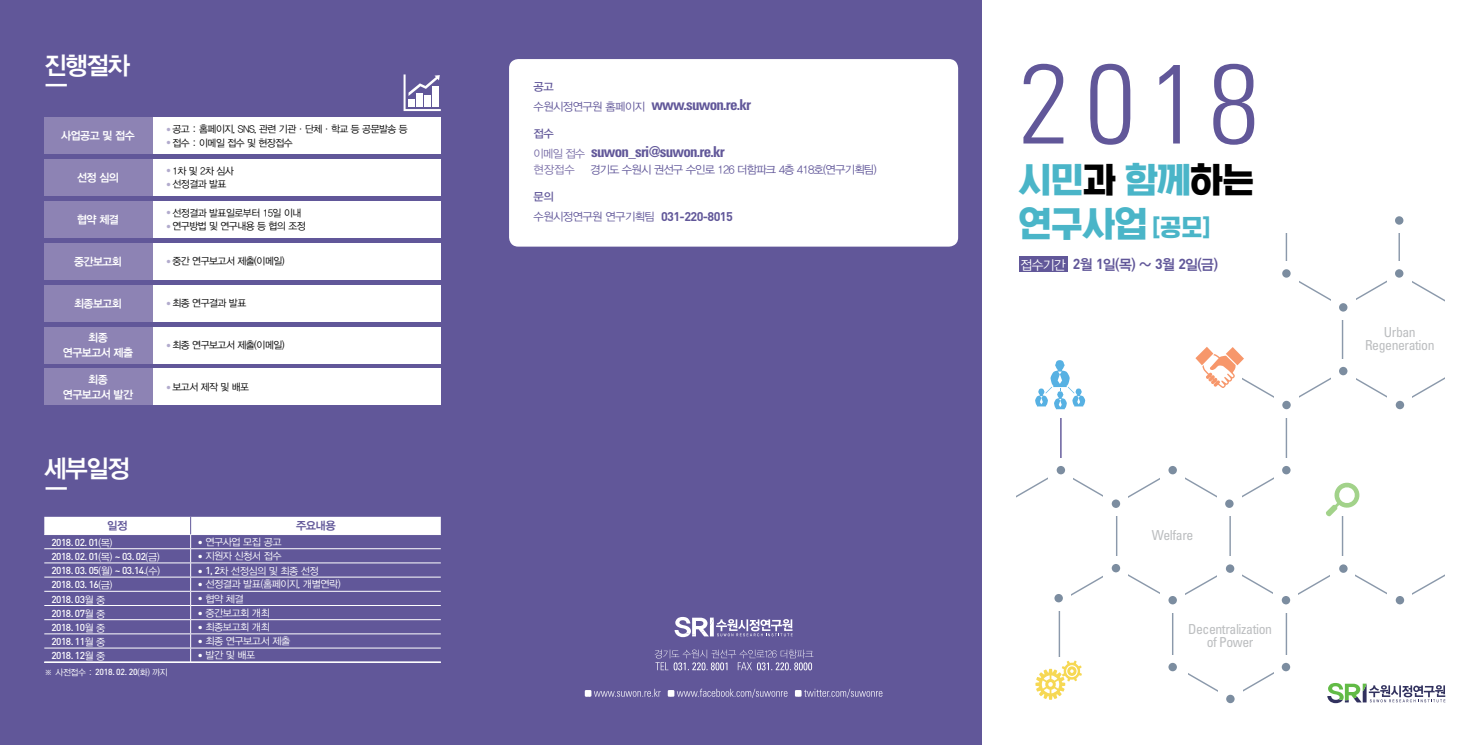
<style>
.page{position:relative;width:1478px;height:745px;background:#fff}
.page>*{position:absolute;margin:0;border:0;box-sizing:border-box;transform-origin:0 0}
.t1{font:300 condensed 112.5px "Univers";color:#615799}
.t2{font:34.5px/43.5px "Korean SWGI4 R";color:#4ab5c8;scale:.94 1}
.t3{font:25px "YDIYGO340";letter-spacing:-.05em;color:#fff}
.t4{font:700 condensed 15px "Univers";letter-spacing:-.05em;color:#615799}
.t5{font:14.38px "YDIYGO340";color:#615799}
.t6{font:condensed 13.75px/13.8px "Univers";letter-spacing:-.03em;color:#bcbec0;text-align:center}
.t7{font:11.25px/15px "YDIYGO340";letter-spacing:-.05em;color:#fff;text-align:center}
.t8{font:11.25px "YDIYGO320";letter-spacing:-.07em;color:#615799}
.t9{font:11.25px "YDIYGO320";letter-spacing:-.05em;color:#615799}
.t10{font:11.25px "YDIYGO340";letter-spacing:-.05em;color:#615799}
.t11{font:11.25px "YDIYGO330";color:#615799}
.t12{font:11.25px "YDIYGO320";color:#7a6fa8}
.t13{font:10px "YDIYGO320";letter-spacing:-.05em;color:#000}
.t14{font:500 10px "DIN";letter-spacing:-.05em;color:#fff}
.t15{font:10px "YDIYGO320";letter-spacing:-.05em;color:#fff}
.t16{font:8.75px "YDIYGO320";letter-spacing:-.03em;color:#fff}
.s1{font-size:5px;color:#b2abcd}
.s2{font-family:"YDIYGO320";font-weight:400}
.s3{font-size:5px}
.s4{font-family:"DIN";font-weight:500}
.s5{font-family:"YDIYGO320";font-weight:400;font-stretch:normal;font-size:11.25px}
.s6{font-family:"YDIYGO320";font-weight:400;font-stretch:normal;font-size:11.25px;color:#7a6fa8}
.s7{font-family:"DIN";font-weight:700;font-size:12.5px}
.s8{color:#000}
.s9{font-size:23px}
.s10{font-family:"YDIYGO320";font-size:13.12px;color:#fff}
.s11{font-family:"DIN";font-weight:700}
</style>
<div class="page">
<div style="left:0;top:0;width:981px;height:744px;background:#615799"></div>
<div style="left:153px;top:117px;width:288px;height:36px;background:#fff"></div>
<div style="left:153px;top:159px;width:288px;height:36px;background:#fff"></div>
<div style="left:153px;top:284px;width:288px;height:37px;background:#fff"></div>
<div style="left:153px;top:201px;width:288px;height:36px;background:#fff"></div>
<div style="left:153px;top:326px;width:288px;height:37px;background:#fff"></div>
<div style="left:153px;top:243px;width:288px;height:36px;background:#fff"></div>
<div style="left:153px;top:368px;width:288px;height:37px;background:#fff"></div>
<div style="left:44px;top:117px;width:109px;height:36px;background:#8d83b4"></div>
<div style="left:44px;top:159px;width:109px;height:36px;background:#8d83b4"></div>
<div style="left:44px;top:284px;width:109px;height:37px;background:#8d83b4"></div>
<div style="left:44px;top:201px;width:109px;height:36px;background:#8d83b4"></div>
<div style="left:44px;top:326px;width:109px;height:37px;background:#8d83b4"></div>
<div style="left:44px;top:243px;width:109px;height:36px;background:#8d83b4"></div>
<div style="left:44px;top:368px;width:109px;height:37px;background:#8d83b4"></div>
<hr style="left:46px;top:84px;width:21px;height:2px;background:#fff">
<hr style="left:46px;top:487px;width:21px;height:2px;background:#fff">
<hr style="left:44px;top:661px;width:147px;height:1px;background:#fff">
<hr style="left:44px;top:662px;width:147px;height:1px;background:#fff">
<hr style="left:191px;top:661px;width:250px;height:1px;background:#fff">
<hr style="left:191px;top:662px;width:250px;height:1px;background:#fff">
<svg style="left:44px;top:516px;width:397px;height:145px"></svg>
<div style="left:509px;top:59px;width:449px;height:187px;background:#fff;border-radius:9px"></div>
<svg style="left:654px;top:649px;width:159px;height:21px"></svg>
<svg style="left:586px;top:688px;width:296px;height:9px"></svg>
<div style="left:1019px;top:256px;width:49px;height:16px;background:#615799"></div>
<hr style="left:1060px;top:405px;width:1px;height:65px;background:#615799">
<hr style="left:1285px;top:405px;width:2px;height:65px;background:#8b99ab">
<hr style="left:1285px;top:208px;width:2px;height:65px;background:#8b99ab">
<hr style="left:1398px;top:208px;width:2px;height:65px;background:#8b99ab">
<div style="left:1274px;top:261px;width:24px;height:24px;background:#fff"></div>
<div style="left:1274px;top:208px;width:24px;height:24px;background:#fff"></div>
<div style="left:1274px;top:392px;width:24px;height:25px;background:#fff"></div>
<div style="left:1049px;top:392px;width:24px;height:25px;background:#fff"></div>
<div style="left:1274px;top:457px;width:24px;height:25px;background:#fff"></div>
<div style="left:1048px;top:457px;width:24px;height:25px;background:#fff"></div>
<div style="left:1387px;top:261px;width:24px;height:24px;background:#fff"></div>
<div style="left:1387px;top:208px;width:24px;height:24px;background:#fff"></div>
<svg style="left:1282px;top:465px;width:8px;height:9px"></svg>
<div style="left:1395px;top:269px;width:8px;height:8px;background:#7c8da0;border-radius:50%"></div>
<div style="left:1282px;top:269px;width:8px;height:8px;background:#7c8da0;border-radius:50%"></div>
<div style="left:1395px;top:216px;width:8px;height:8px;background:#7c8da0;border-radius:50%"></div>
<div style="left:1395px;top:400px;width:9px;height:9px;background:#7c8da0;border-radius:50%"></div>
<div style="left:1282px;top:400px;width:8px;height:9px;background:#7c8da0;border-radius:50%"></div>
<svg style="left:1168px;top:465px;width:9px;height:9px"></svg>
<svg style="left:1056px;top:465px;width:9px;height:9px"></svg>
<svg style="left:1195px;top:272px;width:250px;height:133px"></svg>
<svg style="left:1035px;top:360px;width:50px;height:49px"></svg>
<svg style="left:674px;top:617px;width:118px;height:19px"></svg>
<svg style="left:1016px;top:468px;width:430px;height:234px"></svg>
<svg style="left:403px;top:74px;width:38px;height:37px"></svg>
<h3 class="t3" style="left:44px;top:51px;width:87px">진행절차</h3>
<p class="t7" style="left:61px;top:128px;width:75px">사업공고 및 접수</p>
<p class="t7" style="left:77px;top:170px;width:43px">선정 심의</p>
<p class="t7" style="left:77px;top:212px;width:43px">협약 체결</p>
<p class="t7" style="left:74px;top:254px;width:50px">중간보고회</p>
<p class="t7" style="left:74px;top:296px;width:50px">최종보고회</p>
<p class="t7" style="left:63px;top:330px;width:72px">최종 연구보고서 제출</p>
<p class="t7" style="left:63px;top:372px;width:72px">최종 연구보고서 발간</p>
<h3 class="t3" style="left:44px;top:454px;width:87px">세부일정</h3>
<p class="t13" style="left:166px;top:123px;width:243px"><span class="s1">●</span> 공고 : 홈페이지, SNS, 관련 기관·단체·학교 등 공문발송 등</p>
<p class="t13" style="left:166px;top:137px;width:128px"><span class="s1">●</span> 접수 : 이메일 접수 및 현장접수</p>
<p class="t13" style="left:166px;top:165px;width:69px"><span class="s1">●</span> 1차 및 2차 심사</p>
<p class="t13" style="left:166px;top:179px;width:62px"><span class="s1">●</span> 선정결과 발표</p>
<p class="t13" style="left:166px;top:207px;width:137px"><span class="s1">●</span> 선정결과 발표일로부터 15일 이내</p>
<p class="t13" style="left:166px;top:221px;width:141px"><span class="s1">●</span> 연구방법 및 연구내용 등 협의 조정</p>
<p class="t13" style="left:166px;top:256px;width:120px"><span class="s1">●</span> 중간 연구보고서 제출(이메일)</p>
<p class="t13" style="left:166px;top:298px;width:82px"><span class="s1">●</span> 최종 연구결과 발표</p>
<p class="t13" style="left:166px;top:339px;width:120px"><span class="s1">●</span> 최종 연구보고서 제출(이메일)</p>
<p class="t13" style="left:166px;top:381px;width:84px"><span class="s1">●</span> 보고서 제작 및 배포</p>
<p class="t10" style="left:107px;top:519px;width:22px">일정</p>
<p class="t10" style="left:296px;top:519px;width:41px">주요내용</p>
<p class="t14" style="left:51px;top:535px;width:63px">2018. 02. 01<span class="s2">(목)</span></p>
<p class="t15" style="left:198px;top:536px;width:85px"><span class="s3">●</span> 연구사업 모집 공고</p>
<p class="t14" style="left:51px;top:549px;width:110px">2018. 02. 01<span class="s2">(목)</span> ~ 03. 02<span class="s2">(금)</span></p>
<p class="t15" style="left:198px;top:550px;width:85px"><span class="s3">●</span> 지원자 신청서 접수</p>
<p class="t14" style="left:51px;top:563px;width:110px">2018. 03. 05<span class="s2">(월)</span> ~ 03.14.<span class="s2">(수)</span></p>
<p class="t15" style="left:198px;top:565px;width:123px"><span class="s3">●</span> <span class="s4">1, 2</span>차 선정심의 및 최종 선정</p>
<p class="t14" style="left:51px;top:578px;width:63px">2018. 03. 16<span class="s2">(금)</span></p>
<p class="t15" style="left:198px;top:578px;width:144px"><span class="s3">●</span> 선정결과 발표(홈페이지, 개별연락)</p>
<p class="t14" style="left:51px;top:592px;width:56px">2018. 03<span class="s2">월 중</span></p>
<p class="t15" style="left:198px;top:593px;width:48px"><span class="s3">●</span> 협약 체결</p>
<p class="t14" style="left:51px;top:606px;width:56px">2018. 07<span class="s2">월 중</span></p>
<p class="t15" style="left:198px;top:607px;width:74px"><span class="s3">●</span> 중간보고회 개최</p>
<p class="t14" style="left:51px;top:620px;width:56px">2018. 10<span class="s2">월 중</span></p>
<p class="t15" style="left:198px;top:621px;width:74px"><span class="s3">●</span> 최종보고회 개최</p>
<p class="t14" style="left:51px;top:634px;width:56px">2018. 11<span class="s2">월 중</span></p>
<p class="t15" style="left:198px;top:635px;width:94px"><span class="s3">●</span> 최종 연구보고서 제출</p>
<p class="t14" style="left:51px;top:648px;width:56px">2018. 12<span class="s2">월 중</span></p>
<p class="t15" style="left:198px;top:649px;width:59px"><span class="s3">●</span> 발간 및 배포</p>
<p class="t16" style="left:44px;top:667px;width:125px">※ 사전접수 : <span class="s4">2018. 02. 20</span>(화) 까지</p>
<p class="t11" style="left:533px;top:81px;width:22px">공고</p>
<h3 class="t4" style="left:533px;top:95px;width:219px"><span class="s5">수원시정연구원 홈페이지</span> www.suwon.re.kr</h3>
<p class="t11" style="left:533px;top:127px;width:22px">접수</p>
<h3 class="t4" style="left:533px;top:142px;width:193px"><span class="s6">이메일 접수</span> suwon_sri@suwon.re.kr</h3>
<p class="t12" style="left:533px;top:163px;width:43px">현장접수</p>
<p class="t8" style="left:590px;top:163px;width:288px">경기도 수원시 권선구 수인로 126 더함파크 4층 418호(연구기획팀)</p>
<p class="t11" style="left:533px;top:190px;width:22px">문의</p>
<p class="t9" style="left:533px;top:210px;width:201px">수원시정연구원 연구기획팀 <span class="s7">031-220-8015</span></p>
<h1 class="t1" style="left:1019px;top:36px;width:241px">2018</h1>
<h2 class="t2" style="left:1019px;top:159px;width:252px">시민<span class="s8">과</span> 함께<span class="s8">하는 </span>연구사업 <span class="s9">[공모]</span></h2>
<h3 class="t5" style="left:1020px;top:256px;width:199px"><span class="s10">접수기간</span> <span class="s11">2</span>월 <span class="s11">1</span>일(목) ~ <span class="s11">3</span>월 <span class="s11">2</span>일(금)</h3>
<h3 class="t6" style="left:1152px;top:528px;width:43px">Welfare</h3>
<h3 class="t6" style="left:1188px;top:621px;width:85px">Decentralization of Power</h3>
<h3 class="t6" style="left:1365px;top:324px;width:71px">Urban<br>Regeneration</h3>
</div>
